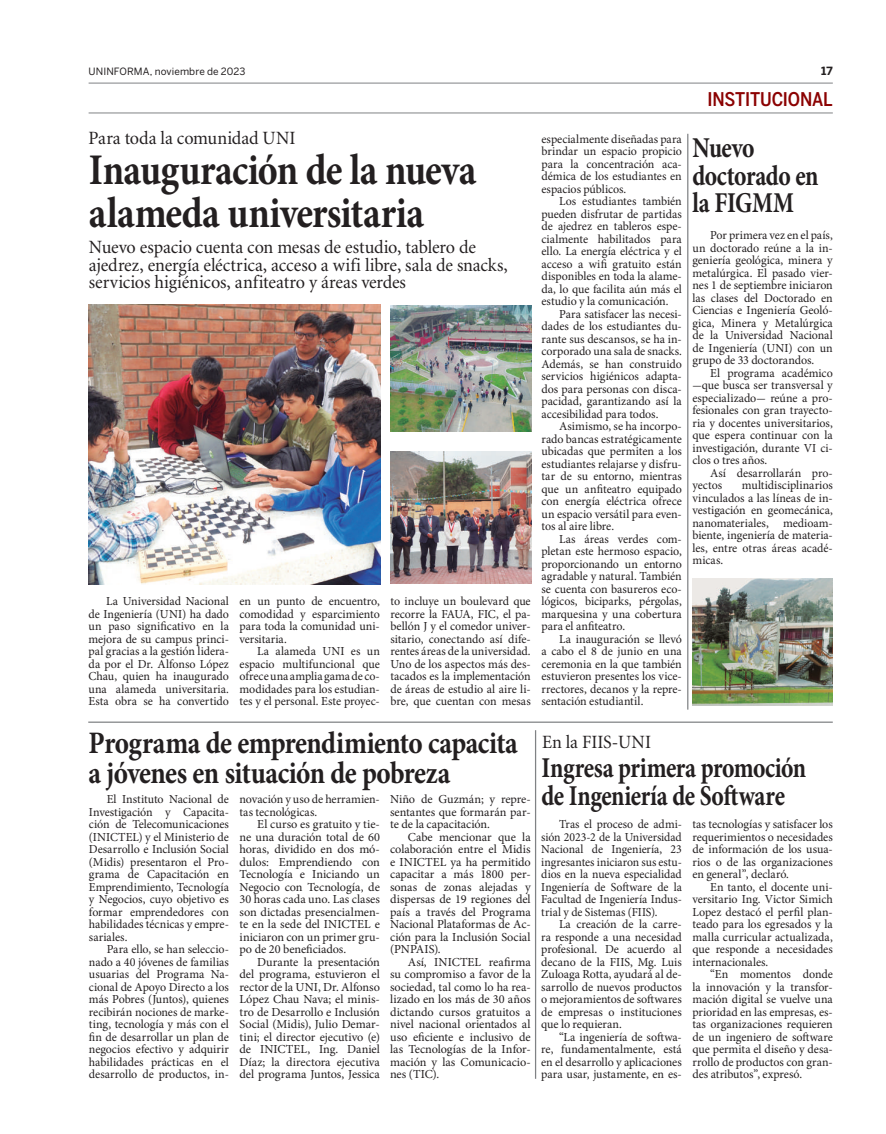
<style>
.page{position:relative;width:886px;height:1134px;background:#fff}
.page>*{position:absolute;margin:0;border:0;box-sizing:border-box;transform-origin:0 0}
.t1{font:700 43.75px/42.5px "Mignon";letter-spacing:-.015em;color:#231f20;scale:.87 1}
.t2{font:700 31.25px/30px "Mignon";letter-spacing:-.02em;color:#231f20;scale:.87 1}
.t3{font:700 28.75px/27.5px "Mignon";letter-spacing:-.02em;color:#231f20;scale:.82 1}
.t4{font:18.75px/17.5px "Minion";letter-spacing:-.005em;color:#231f20;scale:.96 1}
.t5{font:500 condensed 18.75px "Benton Sans";letter-spacing:-.01em;color:#8b0202}
.t6{font:12.25px/12.5px "Mignon";letter-spacing:-.005em;color:#231f20;text-align:justify}
.t7{font:12.25px/12.5px "Mignon";letter-spacing:-.005em;color:#231f20;text-align:justify;scale:.96 1}
.t8{font:700 11.25px "Benton Sans";color:#231f20}
.t9{font:10px "Benton Sans";letter-spacing:.01em;color:#231f20}
</style>
<div class="page">
<hr style="left:89px;top:83px;width:744px;height:1px;background:#808285">
<hr style="left:89px;top:113px;width:744px;height:1px;background:#808285">
<img style="left:692px;top:579px;width:141px;height:126px">
<hr style="left:88px;top:721px;width:745px;height:2px;background:#808285">
<hr style="left:687px;top:134px;width:1px;height:576px;background:#808285">
<hr style="left:535px;top:730px;width:1px;height:349px;background:#808285">
<img style="left:89px;top:304px;width:291px;height:280px">
<img style="left:391px;top:306px;width:140px;height:126px">
<img style="left:390px;top:452px;width:141px;height:132px">
<p class="t9" style="left:89px;top:66px;width:158px">UNINFORMA, noviembre de 2023</p>
<p class="t8" style="left:821px;top:64px;width:13px">17</p>
<h3 class="t4" style="left:89px;top:130px;width:217px">Para toda la comunidad UNI</h3>
<h1 class="t1" style="left:89px;top:149px;width:447px">Inauguración de la nueva alameda universitaria</h1>
<h3 class="t4" style="left:89px;top:239px;width:438px">Nuevo espacio cuenta con mesas de estudio, tablero de ajedrez, energía eléctrica, acceso a wifi libre, sala de snacks, servicios higiénicos, anfiteatro y áreas verdes</h3>
<p class="t6" style="left:89px;top:595px;width:142px;text-indent:18px">La Universidad Nacional de Ingeniería (UNI) ha dado un paso significativo en la mejora de su campus princi&shy;pal gracias a la gestión lidera&shy;da por el Dr. Alfonso López Chau, quien ha inaugurado una alameda universitaria.<br>Esta obra se ha convertido</p>
<p class="t6" style="left:240px;top:595px;width:142px">en un punto de encuentro, comodidad y esparcimiento para toda la comunidad uni&shy;versitaria.</p>
<p class="t6" style="left:240px;top:645px;width:142px;text-indent:18px">La alameda UNI es un espacio multifuncional que ofrece una amplia gama de co&shy;modidades para los estudian&shy;tes y el personal. Este proyec-</p>
<p class="t6" style="left:390px;top:595px;width:142px">to incluye un boulevard que recorre la FAUA, FIC, el pa&shy;bellón J y el comedor univer&shy;sitario, conectando así dife&shy;rentes áreas de la universidad.<br>Uno de los aspectos más des&shy;tacados es la implementación de áreas de estudio al aire li&shy;bre, que cuentan con mesas</p>
<h2 class="t2" style="left:89px;top:727px;width:495px">Programa de emprendimiento capacita a jóvenes en situación de pobreza</h2>
<p class="t6" style="left:240px;top:793px;width:142px">novación y uso de herramien&shy;tas tecnológicas.</p>
<p class="t6" style="left:240px;top:818px;width:142px;text-indent:18px">El curso es gratuito y tie&shy;ne una duración total de 60 horas, dividido en dos mó&shy;dulos: Emprendiendo con Tecnología e Iniciando un Negocio con Tecnología, de 30 horas cada uno. Las clases son dictadas presencialmen&shy;te en la sede del INICTEL e iniciaron con un primer gru&shy;po de 20 beneficiados.</p>
<p class="t6" style="left:240px;top:956px;width:142px;text-indent:18px">Durante la presentación del programa, estuvieron el rector de la UNI, Dr. Alfonso López Chau Nava; el minis&shy;tro de Desarrollo e Inclusión Social (Midis), Julio Demar&shy;tini; el director ejecutivo (e) de INICTEL, Ing. Daniel Díaz; la directora ejecutiva del programa Juntos, Jessica</p>
<p class="t6" style="left:89px;top:793px;width:141px;text-indent:18px">El Instituto Nacional de Investigación y Capacita&shy;ción de Telecomunicaciones (INICTEL) y el Ministerio de Desarrollo e Inclusión Social (Midis) presentaron el Pro&shy;grama de Capacitación en Emprendimiento, Tecnología y Negocios, cuyo objetivo es formar emprendedores con habilidades técnicas y empre&shy;sariales.</p>
<p class="t6" style="left:89px;top:943px;width:141px;text-indent:18px">Para ello, se han seleccio&shy;nado a 40 jóvenes de familias usuarias del Programa Na&shy;cional de Apoyo Directo a los más Pobres (Juntos), quienes recibirán nociones de marke&shy;ting, tecnología y más con el fin de desarrollar un plan de negocios efectivo y adquirir habilidades prácticas en el desarrollo de productos, in-</p>
<p class="t6" style="left:390px;top:793px;width:142px">Niño de Guzmán; y repre&shy;sentantes que formarán par&shy;te de la capacitación.</p>
<p class="t6" style="left:390px;top:831px;width:142px;text-indent:18px">Cabe mencionar que la colaboración entre el Midis e INICTEL ya ha permitido capacitar a más 1800 per&shy;sonas de zonas alejadas y dispersas de 19 regiones del país a través del Programa Nacional Plataformas de Ac&shy;ción para la Inclusión Social (PNPAIS).</p>
<p class="t6" style="left:390px;top:956px;width:142px;text-indent:18px">Así, INICTEL reafirma su compromiso a favor de la sociedad, tal como lo ha rea&shy;lizado en los más de 30 años dictando cursos gratuitos a nivel nacional orientados al uso eficiente e inclusivo de las Tecnologías de la Infor&shy;mación y las Comunicacio&shy;nes (TIC).</p>
<h3 class="t5" style="left:708px;top:88px;width:127px">INSTITUCIONAL</h3>
<p class="t6" style="left:541px;top:133px;width:142px">especialmente diseñadas para brindar un espacio propicio para la concentración aca&shy;démica de los estudiantes en espacios públicos.</p>
<p class="t6" style="left:541px;top:195px;width:142px;text-indent:18px">Los estudiantes también pueden disfrutar de partidas de ajedrez en tableros espe&shy;cialmente habilitados para ello. La energía eléctrica y el acceso a wifi gratuito están disponibles en toda la alame&shy;da, lo que facilita aún más el estudio y la comunicación.</p>
<p class="t6" style="left:541px;top:308px;width:142px;text-indent:18px">Para satisfacer las necesi&shy;dades de los estudiantes du&shy;rante sus descansos, se ha in&shy;corporado una sala de snacks.<br>Además, se han construido servicios higiénicos adapta&shy;dos para personas con disca&shy;pacidad, garantizando así la accesibilidad para todos.</p>
<p class="t6" style="left:541px;top:420px;width:142px;text-indent:18px">Asimismo, se ha incorpo&shy;rado bancas estratégicamente ubicadas que permiten a los estudiantes relajarse y disfru&shy;tar de su entorno, mientras que un anfiteatro equipado con energía eléctrica ofrece un espacio versátil para even&shy;tos al aire libre.</p>
<p class="t6" style="left:541px;top:533px;width:142px;text-indent:18px">Las áreas verdes com&shy;pletan este hermoso espacio, proporcionando un entorno agradable y natural. También se cuenta con basureros eco&shy;lógicos, biciparks, pérgolas, marquesina y una cobertura para el anfiteatro.</p>
<p class="t6" style="left:541px;top:633px;width:142px;text-indent:18px">La inauguración se llevó a cabo el 8 de junio en una ceremonia en la que también estuvieron presentes los vice&shy;rrectores, decanos y la repre&shy;sentación estudiantil.</p>
<h3 class="t3" style="left:692px;top:134px;width:155px">Nuevo doctorado en la FIGMM</h3>
<p class="t6" style="left:692px;top:229px;width:142px;text-indent:18px">Por primera vez en el país, un doctorado reúne a la in&shy;geniería geológica, minera y metalúrgica. El pasado vier&shy;nes 1 de septiembre iniciaron las clases del Doctorado en Ciencias e Ingeniería Geoló&shy;gica, Minera y Metalúrgica de la Universidad Nacional de Ingeniería (UNI) con un grupo de 33 doctorandos.</p>
<p class="t6" style="left:692px;top:366px;width:142px;text-indent:18px">El programa académico -que busca ser transversal y especializado- reúne a pro&shy;fesionales con gran trayecto&shy;ria y docentes universitarios, que espera continuar con la investigación, durante VI ci&shy;clos o tres años.</p>
<p class="t6" style="left:692px;top:466px;width:142px;text-indent:18px">Así desarrollarán pro&shy;yectos</p>
<p class="t6" style="left:692px;top:479px;width:142px;text-indent:49px">multidisciplinarios vinculados a las líneas de in&shy;vestigación en geomecánica, nanomateriales, medioam&shy;biente, ingeniería de materia&shy;les, entre otras áreas acadé&shy;micas.</p>
<h3 class="t4" style="left:542px;top:733px;width:115px">En la FIIS-UNI</h3>
<h3 class="t3" style="left:541px;top:754px;width:324px">Ingresa primera promoción de Ingeniería de Software</h3>
<p class="t7" style="left:541px;top:818px;width:148px;text-indent:18px">Tras el proceso de admi&shy;sión 2023-2 de la Universidad Nacional de Ingeniería, 23 ingresantes iniciaron sus estu&shy;dios en la nueva especialidad Ingeniería de Software de la Facultad de Ingeniería Indus&shy;trial y de Sistemas (FIIS).</p>
<p class="t6" style="left:541px;top:918px;width:142px;text-indent:18px">La creación de la carre&shy;ra responde a una necesidad profesional. De acuerdo al decano de la FIIS, Mg. Luis Zuloaga Rotta, ayudará al de&shy;sarrollo de nuevos productos o mejoramientos de softwares de empresas o instituciones que lo requieran.</p>
<p class="t6" style="left:541px;top:1031px;width:142px;text-indent:18px">“La ingeniería de softwa&shy;re, fundamentalmente, está en el desarrollo y aplicaciones para usar, justamente, en es-</p>
<p class="t6" style="left:692px;top:818px;width:142px">tas tecnologías y satisfacer los requerimientos o necesidades de información de los usua&shy;rios o de las organizaciones en general”, declaró.</p>
<p class="t6" style="left:692px;top:881px;width:142px;text-indent:18px">En tanto, el docente uni&shy;versitario Ing. Victor Simich Lopez destacó el perfil plan&shy;teado para los egresados y la malla curricular actualizada, que responde a necesidades internacionales.</p>
<p class="t6" style="left:692px;top:968px;width:142px;text-indent:18px">“En momentos donde la innovación y la transfor&shy;mación digital se vuelve una prioridad en las empresas, es&shy;tas organizaciones requieren de un ingeniero de software que permita el diseño y desa&shy;rrollo de productos con gran&shy;des atributos”, expresó.</p>
</div>
